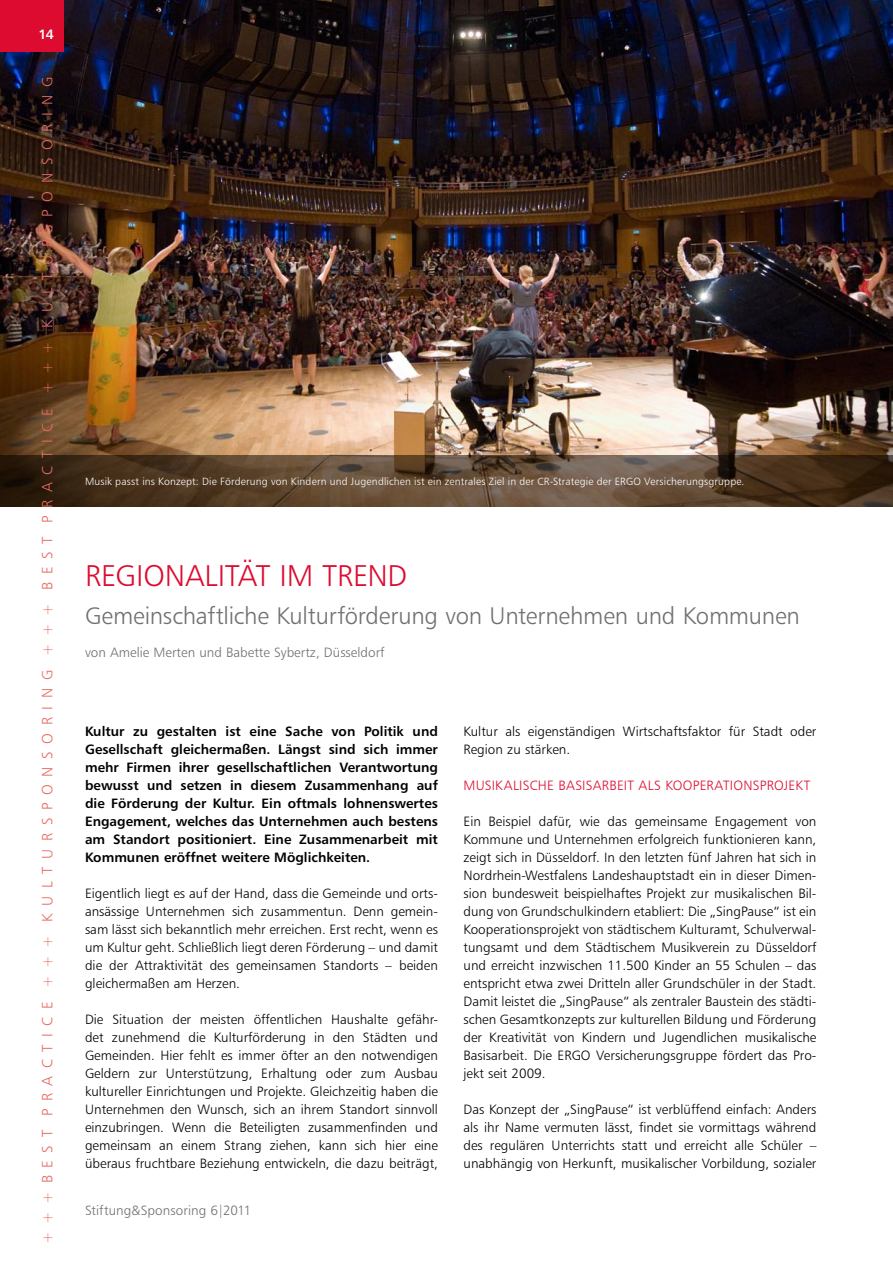
<style>
.page{position:relative;width:893px;height:1263px;background:#fff}
.page>*{position:absolute;margin:0;border:0;box-sizing:border-box;transform-origin:0 0}
.t1{font:30px "Humanist 777 BT Light B";letter-spacing:-.005em;color:#dd0b2f}
.t2{font:24px "Humanist 777 BT Light B";letter-spacing:-.01em;color:#70706f}
.t3{font:15px "Humanist 777 BT Light B";letter-spacing:.67em;color:#e86a61}
.t4{font:13.5px/18px "Humanist 777 BT Light B";color:#000;text-align:justify}
.t5{font:13.5px/18px "Humanist 777 BT Bold B";color:#000;text-align:justify}
.t6{font:13.5px "Humanist 777 BT Light B";color:#70706f}
.t7{font:13.5px "Humanist 777 BT Light B";letter-spacing:.02em;color:#dd0b2f}
.t8{font:13.5px "Humanist 777 BT Bold B";color:#fff}
.t9{font:10.5px "Humanist 777 BT Light B";letter-spacing:.015em;color:#fff}
</style>
<div class="page">
<img style="left:0;top:0;width:893px;height:455px">
<svg style="left:0;top:455px;width:893px;height:51px;background:#55402c"></svg>
<div style="left:0;top:0;width:64px;height:51px;background:#dd0b2f"></div>
<p class="t8" style="left:38px;top:26px;width:17px">14</p>
<p class="t3" style="left:38px;top:1244px;width:1167px;rotate:-90deg">+ + + B es t pra c t i c e + + + ku l t ursp o n s o r i n g + + + bes t pra c t i c e + + + ku l t ursp o n s o r i n g</p>
<p class="t9" style="left:85px;top:474px;width:661px">Musik passt ins Konzept: Die Förderung von Kindern und Jugendlichen ist ein zentrales Ziel in der CR-Strategie der ERGO Versicherungsgruppe.</p>
<h1 class="t1" style="left:85px;top:557px;width:320px">Reg ionalität im Trend</h1>
<h2 class="t2" style="left:85px;top:601px;width:716px">Gemeinschaftliche Kulturförderung von Unternehmen und Kommunen</h2>
<p class="t6" style="left:85px;top:644px;width:301px">von Amelie Merten und Babette Sybertz, Düsseldorf</p>
<p class="t5" style="left:85px;top:722px;width:354px">Kultur zu gestalten ist eine Sache von Politik und Gesellschaft gleichermaßen. Längst sind sich immer mehr Firmen ihrer gesellschaftlichen Verantwortung bewusst und setzen in diesem Zusammenhang auf die Förderung der Kultur. Ein oftmals lohnenswertes Engagement, welches das Unternehmen auch bestens am Standort positioniert. Eine Zusammenarbeit mit Kommunen eröffnet weitere Möglichkeiten.</p>
<p class="t4" style="left:85px;top:884px;width:354px">Eigentlich liegt es auf der Hand, dass die Gemeinde und orts&shy;ansässige Unternehmen sich zusammentun. Denn gemein&shy;sam lässt sich bekanntlich mehr erreichen. Erst recht, wenn es um Kultur geht. Schließlich liegt deren Förderung – und damit die der Attraktivität des gemeinsamen Standorts – beiden gleichermaßen am Herzen.</p>
<p class="t4" style="left:85px;top:1010px;width:354px">Die Situation der meisten öffentlichen Haushalte gefähr&shy;det zunehmend die Kulturförderung in den Städten und Gemeinden. Hier fehlt es immer öfter an den notwendigen Geldern zur Unterstützung, Erhaltung oder zum Ausbau kultureller Einrichtungen und Projekte. Gleichzeitig haben die Unternehmen den Wunsch, sich an ihrem Standort sinnvoll einzubringen. Wenn die Beteiligten zusammenfinden und gemeinsam an einem Strang ziehen, kann sich hier eine überaus fruchtbare Beziehung entwickeln, die dazu beiträgt,</p>
<p class="t6" style="left:85px;top:1202px;width:168px">Stiftung&amp;Sponsoring 6|2011</p>
<p class="t4" style="left:463px;top:722px;width:354px">Kultur als eigenständigen Wirtschaftsfaktor für Stadt oder<br>Region zu stärken.</p>
<p class="t7" style="left:463px;top:777px;width:131px">Musikalische Basisarbe</p>
<p class="t7" style="left:624px;top:777px;width:78px">it als Koopera</p>
<p class="t7" style="left:723px;top:777px;width:89px">tionsprojekt</p>
<p class="t4" style="left:463px;top:812px;width:354px">Ein Beispiel dafür, wie das gemeinsame Engagement von Kommune und Unternehmen erfolgreich funktionieren kann, zeigt sich in Düsseldorf. I n den letzten fünf Jahren hat sich in Nordrhein-Westfalens Landeshauptstadt ein in dieser Dimen&shy;sion bundesweit beispielhaftes Projekt zur musikalischen Bil&shy;dung von Grundschulkindern etabliert: Die „SingPause“ ist ein Kooperationsprojekt von städtischem Kulturamt, Schulverwal&shy;tungsamt und dem Städtischem Musikverein zu Düsseldorf und erreicht inzwischen 11.500 Kinder an 55 Schulen – das entspricht etwa zwei Dritteln aller Grundschüler in der Stadt.<br>Damit leistet die „SingPause“ als zentraler Baustein des städti&shy;schen Gesamtkonzepts zur kulturellen Bildung und Förderung der Kreativität von Kindern und Jugendlichen musikalische Basisarbeit. Die ERGO Versicherungsgruppe fördert das Pro&shy;jekt seit 2009.</p>
<p class="t4" style="left:463px;top:1100px;width:354px">Das Konzept der „SingPause“ ist verblüffend einfach: Anders als ihr Name vermuten lässt, findet sie vormittags während des regulären Unterrichts statt und erreicht alle Schüler – unabhängig von Herkunft, musikalischer Vorbildung, sozialer</p>
</div>
